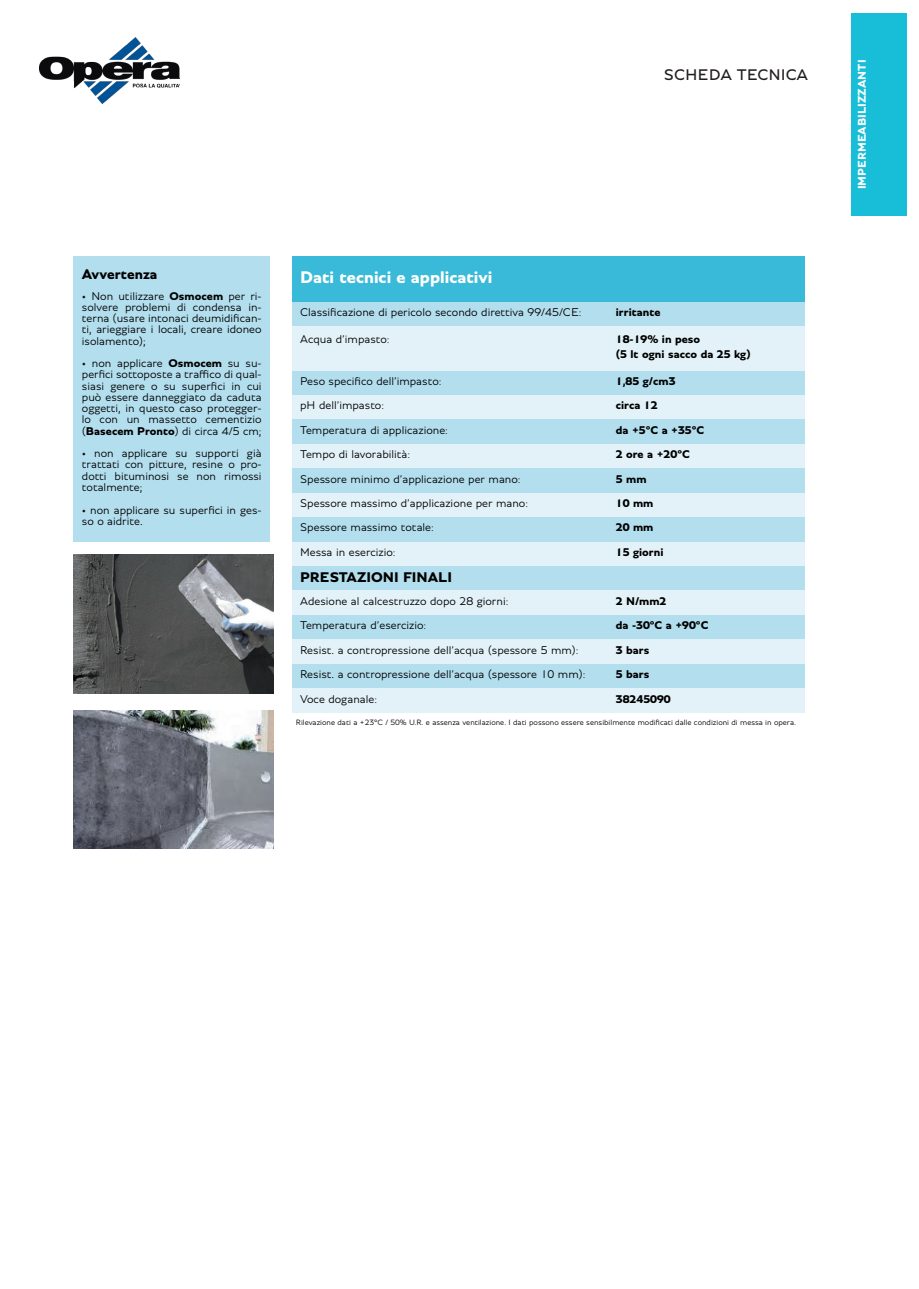
<style>
.page{position:relative;width:919px;height:1289px;background:#fff}
.page>*{position:absolute;margin:0;border:0;box-sizing:border-box;transform-origin:0 0}
.t1{font:700 18px "Bentley";color:#fff}
.t2{font:16.5px "Bentley";color:#231f20}
.t3{font:700 15px "Bentley";color:#000}
.t4{font:300 12px/11.2px "Bentley";color:#000;text-align:justify}
.t5{font:700 12px "Bentley";color:#000}
.t6{font:700 12px "Bentley";color:#fff}
.t7{font:300 8.25px "Bentley";color:#000}
.s1{font-weight:700}
</style>
<div class="page">
<img style="left:40px;top:37px;width:140px;height:66px">
<div style="left:850px;top:13px;width:56px;height:202px;background:#18bdd8"></div>
<div style="left:291px;top:256px;width:513px;height:46px;background:#3abad9"></div>
<div style="left:291px;top:302px;width:513px;height:24px;background:#b3deee"></div>
<div style="left:73px;top:256px;width:197px;height:286px;background:#b3deee"></div>
<div style="left:291px;top:326px;width:513px;height:45px;background:#e3f2f9"></div>
<div style="left:291px;top:371px;width:513px;height:24px;background:#b3deee"></div>
<div style="left:291px;top:395px;width:513px;height:24px;background:#e3f2f9"></div>
<div style="left:291px;top:419px;width:513px;height:25px;background:#b3deee"></div>
<div style="left:291px;top:444px;width:513px;height:24px;background:#e3f2f9"></div>
<div style="left:291px;top:468px;width:513px;height:25px;background:#b3deee"></div>
<div style="left:291px;top:493px;width:513px;height:24px;background:#e3f2f9"></div>
<div style="left:291px;top:517px;width:513px;height:25px;background:#b3deee"></div>
<div style="left:291px;top:542px;width:513px;height:24px;background:#e3f2f9"></div>
<div style="left:291px;top:566px;width:513px;height:24px;background:#b3deee"></div>
<div style="left:291px;top:615px;width:513px;height:24px;background:#b3deee"></div>
<div style="left:291px;top:639px;width:513px;height:25px;background:#e3f2f9"></div>
<div style="left:291px;top:664px;width:513px;height:24px;background:#b3deee"></div>
<div style="left:291px;top:688px;width:513px;height:25px;background:#e3f2f9"></div>
<div style="left:291px;top:590px;width:513px;height:25px;background:#e3f2f9"></div>
<img style="left:73px;top:554px;width:200px;height:140px">
<img style="left:73px;top:710px;width:200px;height:138px">
<p class="t2" style="left:663px;top:63px;width:146px">SCHEDA TECNICA</p>
<p class="t3" style="left:82px;top:264px;width:77px">Avvertenza</p>
<p class="t4" style="left:82px;top:290px;width:181px">• Non utilizzare <span class="s1">Osmocem</span> per ri&shy;solvere problemi di condensa in&shy;terna (usare intonaci deumidifican&shy;ti, arieggiare i locali, creare idoneo isolamento);</p>
<p class="t4" style="left:82px;top:357px;width:181px">• non applicare <span class="s1">Osmocem</span> su su&shy;perfici sottoposte a traffico di qual&shy;siasi genere o su superfici in cui può essere danneggiato da caduta oggetti, in questo caso protegger&shy;lo con un massetto cementizio (<span class="s1">Basecem Pronto</span>) di circa 4/5 cm;</p>
<p class="t4" style="left:82px;top:447px;width:181px">• non applicare su supporti già trattati con pitture, resine o pro&shy;dotti bituminosi se non rimossi totalmente;</p>
<p class="t4" style="left:82px;top:504px;width:181px">• non applicare su superfici in ges&shy;so o aidrite.</p>
<p class="t1" style="left:300px;top:265px;width:194px">Dati tecnici e applicativi</p>
<p class="t4" style="left:300px;top:306px;width:283px">Classificazione di pericolo secondo direttiva 99/45/CE:</p>
<p class="t5" style="left:615px;top:304px;width:46px">irritante</p>
<p class="t4" style="left:300px;top:333px;width:91px">Acqua d’impasto:</p>
<p class="t5" style="left:615px;top:331px;width:86px">18-19% in peso</p>
<p class="t5" style="left:615px;top:345px;width:136px">(5 lt ogni sacco da 25 kg)</p>
<p class="t4" style="left:300px;top:375px;width:143px">Peso specifico dell’impasto:</p>
<p class="t5" style="left:615px;top:372px;width:61px">1,85 g/cm3</p>
<p class="t4" style="left:300px;top:399px;width:85px">pH dell’impasto:</p>
<p class="t5" style="left:615px;top:397px;width:43px">circa 12</p>
<p class="t4" style="left:300px;top:424px;width:149px">Temperatura di applicazione:</p>
<p class="t5" style="left:615px;top:421px;width:90px">da +5°C a +35°C</p>
<p class="t4" style="left:300px;top:448px;width:111px">Tempo di lavorabilità:</p>
<p class="t5" style="left:615px;top:446px;width:75px">2 ore a +20°C</p>
<p class="t4" style="left:300px;top:473px;width:222px">Spessore minimo d’applicazione per mano:</p>
<p class="t5" style="left:615px;top:470px;width:32px">5 mm</p>
<p class="t4" style="left:300px;top:497px;width:229px">Spessore massimo d’applicazione per mano:</p>
<p class="t5" style="left:615px;top:495px;width:39px">10 mm</p>
<p class="t4" style="left:300px;top:522px;width:135px">Spessore massimo totale:</p>
<p class="t5" style="left:615px;top:519px;width:39px">20 mm</p>
<p class="t4" style="left:300px;top:546px;width:97px">Messa in esercizio:</p>
<p class="t5" style="left:615px;top:543px;width:49px">15 giorni</p>
<p class="t3" style="left:300px;top:566px;width:153px">PRESTAZIONI FINALI</p>
<p class="t4" style="left:300px;top:619px;width:128px">Temperatura d’esercizio:</p>
<p class="t5" style="left:615px;top:617px;width:94px">da -30°C a +90°C</p>
<p class="t4" style="left:300px;top:644px;width:280px">Resist. a contropressione dell’acqua (spessore 5 mm):</p>
<p class="t5" style="left:615px;top:641px;width:35px">3 bars</p>
<p class="t4" style="left:300px;top:668px;width:287px">Resist. a contropressione dell’acqua (spessore 10 mm):</p>
<p class="t5" style="left:615px;top:666px;width:35px">5 bars</p>
<p class="t4" style="left:300px;top:693px;width:78px">Voce doganale:</p>
<p class="t5" style="left:615px;top:690px;width:56px">38245090</p>
<p class="t4" style="left:300px;top:595px;width:210px">Adesione al calcestruzzo dopo 28 giorni:</p>
<p class="t5" style="left:615px;top:592px;width:52px">2 N/mm2</p>
<p class="t7" style="left:296px;top:717px;width:501px">Rilevazione dati a +23°C / 50% U.R. e assenza ventilazione. I dati possono essere sensibilmente modificati dalle condizioni di messa in opera.</p>
<p class="t6" style="left:853px;top:189px;width:131px;rotate:-90deg">IMPERMEABILIZZANTI</p>
</div>
